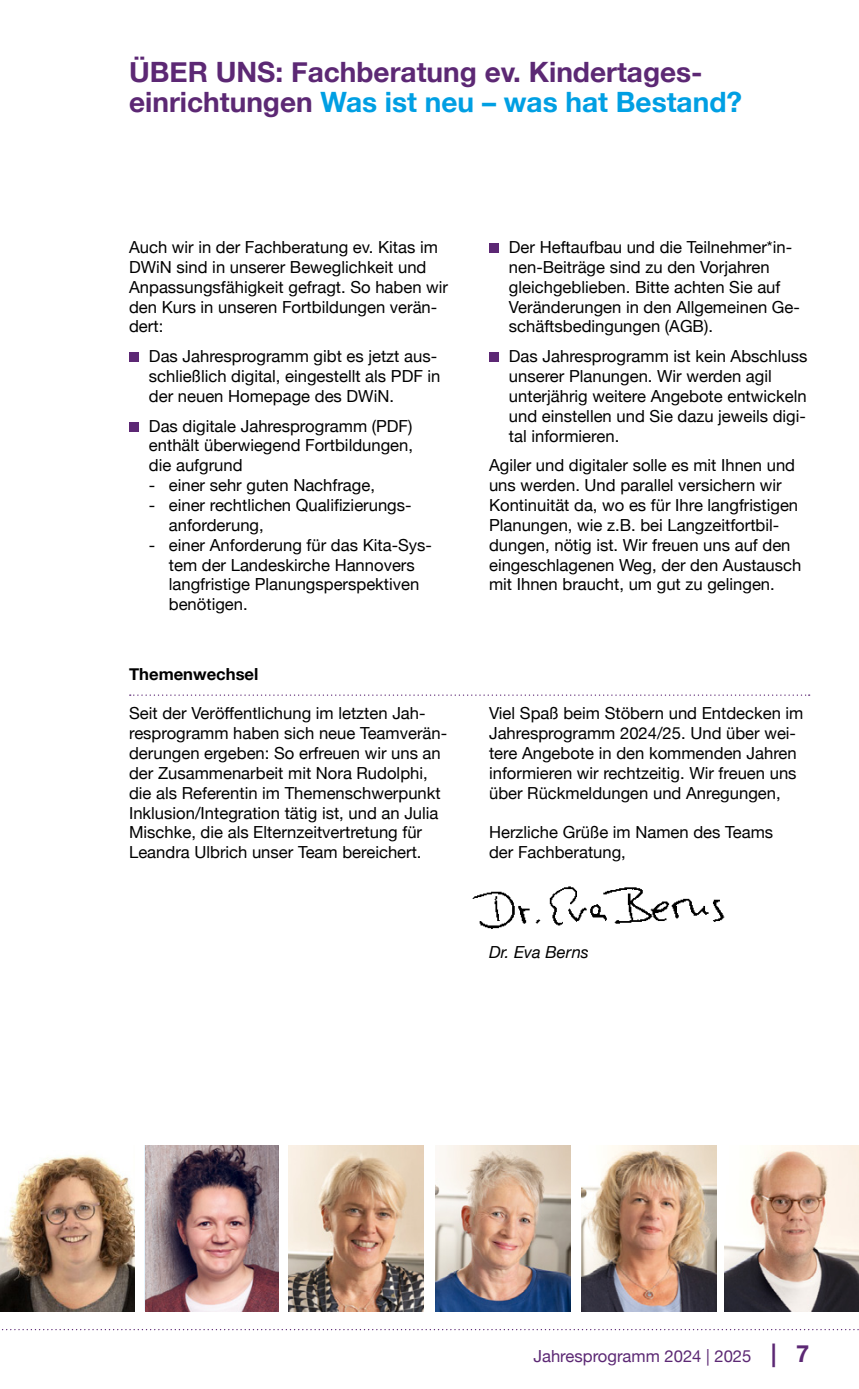
<style>
.page{position:relative;width:859px;height:1389px;background:#fff}
.page>*{position:absolute;margin:0;border:0;box-sizing:border-box;transform-origin:0 0}
.t1{font:700 28px/29.8px "Helvetica Neue";color:#5c2874}
.t2{font:16.62px/19.8px "Helvetica Neue";color:#000}
.t3{font:16.62px "Helvetica Neue";color:#5c2874}
.t4{font:700 16.62px "Helvetica Neue";color:#000}
.t5{font:italic 16.62px "Helvetica Neue";color:#000}
.s1{color:#009fe3}
.s2{font-weight:700;font-size:23.62px}
</style>
<div class="page">
<svg style="left:2px;top:1329px;width:857px;height:1px"></svg>
<div style="left:129px;top:352px;width:10px;height:10px;background:#5c2874"></div>
<div style="left:129px;top:422px;width:10px;height:10px;background:#5c2874"></div>
<div style="left:489px;top:243px;width:9px;height:10px;background:#5c2874"></div>
<div style="left:489px;top:352px;width:9px;height:10px;background:#5c2874"></div>
<svg style="left:130px;top:694px;width:679px;height:2px"></svg>
<img style="left:289px;top:1146px;width:134px;height:165px">
<img style="left:146px;top:1146px;width:133px;height:165px">
<img style="left:0;top:1155px;width:134px;height:156px">
<img style="left:435px;top:1146px;width:134px;height:165px">
<img style="left:581px;top:1146px;width:134px;height:165px">
<img style="left:724px;top:1146px;width:134px;height:165px">
<img style="left:472px;top:886px;width:253px;height:43px">
<h1 class="t1" style="left:129px;top:58px;width:614px">ÜBER UNS: Fachberatung ev. Kindertages&shy;einrichtungen <span class="s1">Was ist neu – was hat Bestand?</span></h1>
<p class="t2" style="left:129px;top:238px;width:320px">Auch wir in der Fachberatung ev. Kitas im DWiN sind in unserer Beweglichkeit und Anpassungsfähigkeit gefragt. So haben wir den Kurs in unseren Fortbildungen verän&shy;dert:</p>
<p class="t2" style="left:149px;top:347px;width:293px">Das Jahresprogramm gibt es jetzt aus&shy;schließlich digital, eingestellt als PDF in der neuen Homepage des DWiN.</p>
<p class="t2" style="left:149px;top:417px;width:265px;text-align:justify">Das digitale Jahresprogramm (PDF) enthält überwiegend Fortbildungen, die aufgrund</p>
<p class="t2" style="left:149px;top:476px;width:227px">- einer sehr guten Nachfrage,</p>
<p class="t2" style="left:169px;top:496px;width:244px;text-indent:-20px">- einer rechtlichen Qualifizierungs&shy;anforderung,</p>
<p class="t2" style="left:169px;top:536px;width:264px;text-indent:-20px">- einer Anforderung für das Kita-Sys&shy;tem der Landeskirche Hannovers langfristige Planungsperspektiven benötigen.</p>
<p class="t2" style="left:508px;top:238px;width:292px">Der Heftaufbau und die Teilnehmer*in&shy;nen-Beiträge sind zu den Vorjahren gleichgeblieben. Bitte achten Sie auf Veränderungen in den Allgemeinen Ge&shy;schäftsbedingungen (AGB).</p>
<p class="t2" style="left:508px;top:347px;width:300px">Das Jahresprogramm ist kein Abschluss unserer Planungen. Wir werden agil unterjährig weitere Angebote entwickeln und einstellen und Sie dazu jeweils digi&shy;tal informieren.</p>
<p class="t2" style="left:489px;top:456px;width:313px">Agiler und digitaler solle es mit Ihnen und uns werden. Und parallel versichern wir Kontinuität da, wo es für Ihre langfristigen Planungen, wie z.B. bei Langzeitfortbil&shy;dungen, nötig ist. Wir freuen uns auf den eingeschlagenen Weg, der den Austausch mit Ihnen braucht, um gut zu gelingen.</p>
<p class="t4" style="left:129px;top:661px;width:131px">Themenwechsel</p>
<p class="t2" style="left:129px;top:704px;width:319px">Seit der Veröffentlichung im letzten Jah&shy;resprogramm haben sich neue Teamverän&shy;derungen ergeben: So erfreuen wir uns an der Zusammenarbeit mit Nora Rudolphi, die als Referentin im Themenschwerpunkt Inklusion/Integration tätig ist, und an Julia Mischke, die als Elternzeitvertretung für Leandra Ulbrich unser Team bereichert.</p>
<p class="t2" style="left:489px;top:704px;width:316px">Viel Spaß beim Stöbern und Entdecken im Jahresprogramm 2024/25. Und über wei&shy;tere Angebote in den kommenden Jahren informieren wir rechtzeitig. Wir freuen uns über Rückmeldungen und Anregungen,</p>
<p class="t2" style="left:489px;top:824px;width:285px">Herzliche Grüße im Namen des Teams der Fachberatung,</p>
<p class="t5" style="left:489px;top:940px;width:101px">Dr. Eva Berns</p>
<p class="t3" style="left:533px;top:1344px;width:277px">Jahresprogramm 2024 | 2025 <span class="s2">| 7</span></p>
</div>
